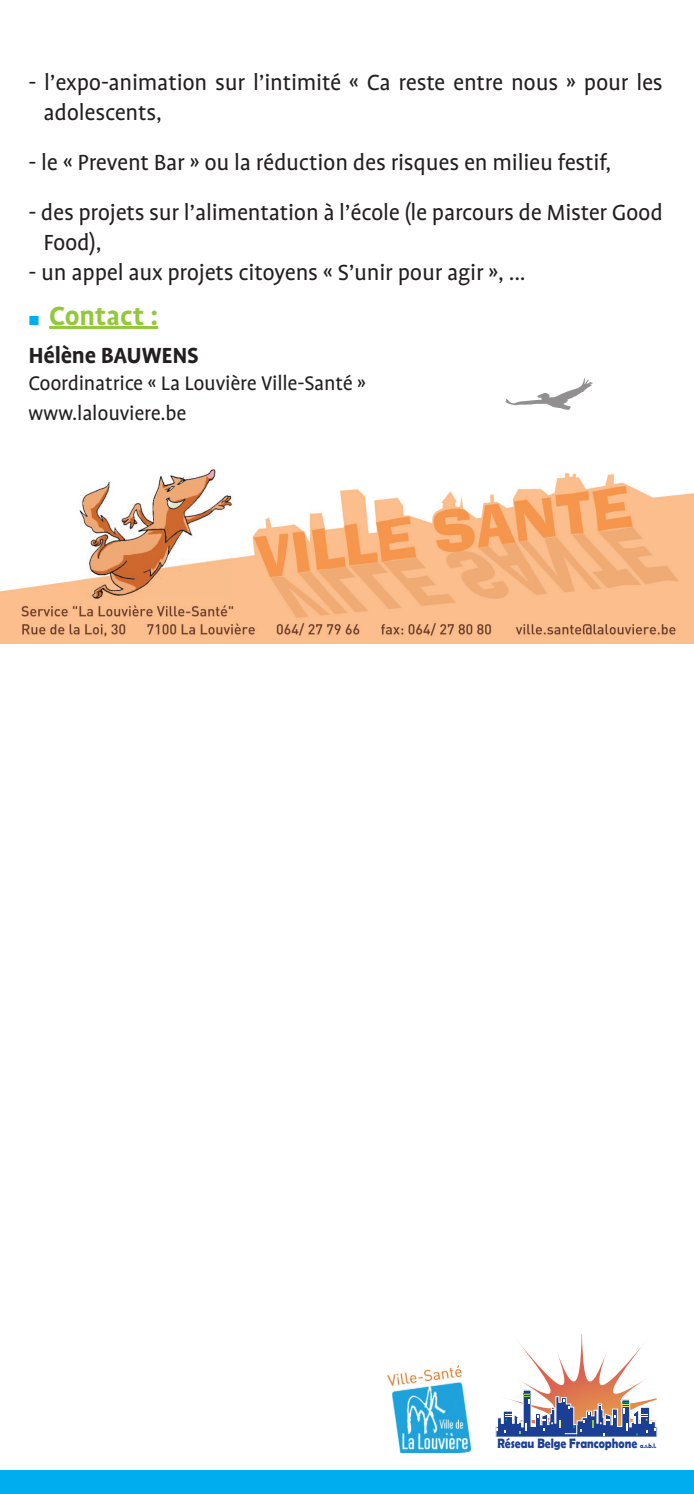
<style>
.page{position:relative;width:694px;height:1494px;background:#fff}
.page>*{position:absolute;margin:0;border:0;box-sizing:border-box;transform-origin:0 0}
.t1{font:700 30px "Profile OT";color:#94c83c}
.t2{font:25px/30px "Profile OT";letter-spacing:-.01em;color:#231f20}
.t3{font:700 25px "Profile OT";letter-spacing:-.01em;color:#231f20}
.t4{font:22.5px/30px "Profile OT";letter-spacing:-.01em;color:#231f20}
.t5{font:700 13.75px "Berlin Sans FB Demi";color:#1b3f94;scale:.86 1}
.s1{font-weight:400;font-size:15px;color:#00aeef}
.s2{font-size:6.5px}
</style>
<div class="page">
<img style="left:387px;top:1366px;width:83px;height:86px">
<svg style="left:495px;top:1334px;width:162px;height:103px"></svg>
<img style="left:0;top:469px;width:693px;height:175px">
<hr style="left:49px;top:326px;width:109px;height:3px;background:#94c83c">
<svg style="left:505px;top:378px;width:88px;height:32px"></svg>
<div style="left:0;top:1470px;width:693px;height:24px;background:#00aeef"></div>
<p class="t2" style="left:43px;top:68px;width:620px;text-indent:-15px">- l’expo-animation sur l’intimité « Ca reste entre nous » pour les adolescents,</p>
<p class="t2" style="left:28px;top:148px;width:584px">- le « Prevent Bar » ou la réduction des risques en milieu festif,</p>
<p class="t2" style="left:43px;top:198px;width:620px;text-indent:-15px">- des projets sur l’alimentation à l’école (le parcours de Mister Good<br>Food),</p>
<p class="t2" style="left:28px;top:258px;width:498px">- un appel aux projets citoyens « S’unir pour agir », ...</p>
<p class="t1" style="left:28px;top:299px;width:131px"><span class="s1">▪</span> Contact :</p>
<p class="t3" style="left:28px;top:341px;width:172px">Hélène BAUWENS</p>
<p class="t4" style="left:28px;top:368px;width:339px">Coordinatrice « La Louvière Ville-Santé » www.lalouviere.be</p>
<p class="t5" style="left:497px;top:1435px;width:186px">Réseau Belge Francophone <span class="s2">a.s.b.l.</span></p>
</div>
